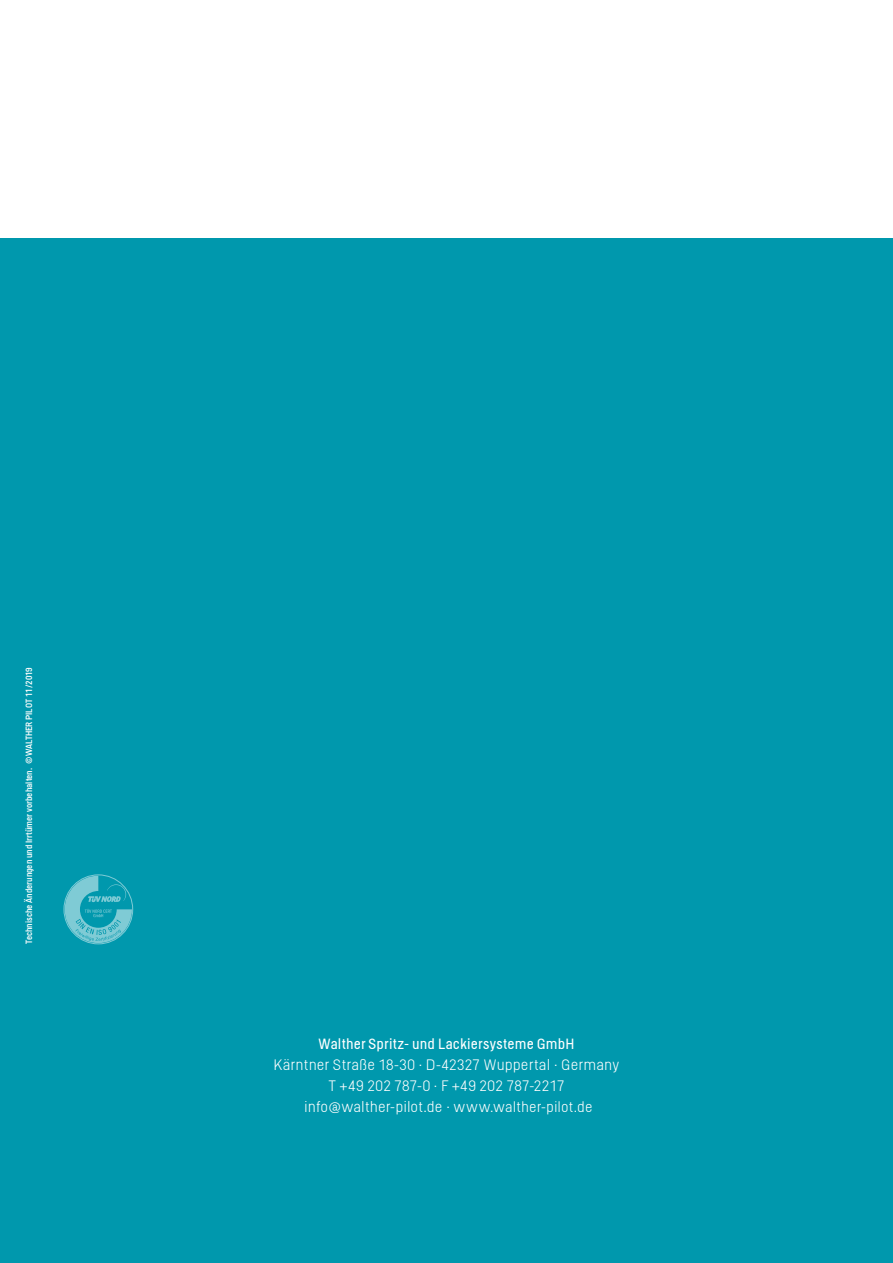
<style>
.page{position:relative;width:893px;height:1263px;background:#fff}
.page>*{position:absolute;margin:0;border:0;box-sizing:border-box;transform-origin:0 0}
.t1{font:300 15px/21px "Helsinki";letter-spacing:.01em;color:#fff;text-align:center}
.t2{font:14.7px "Helsinki";letter-spacing:.01em;color:#fff}
.t3{font:9px "Helsinki";color:#fff}
.s1{font-size:14.7px}
</style>
<div class="page">
<div style="left:0;top:238px;width:893px;height:1025px;background:#0098ad"></div>
<svg style="left:65px;top:876px;width:67px;height:67px"></svg>
<div style="left:64px;top:875px;width:69px;height:69px;border:1px solid #fff;border-radius:50%"></div>
<p class="t3" style="left:24px;top:944px;width:278px;rotate:-90deg">Technische Änderungen und Irrtümer vorbehalten. © WALTHER PILOT 11/2019</p>
<p class="t2" style="left:318px;top:1035px;width:257px">Walther Spritz- und Lackiersysteme GmbH</p>
<p class="t1" style="left:274px;top:1054px;width:347px">Kärntner Straße 18-30 . D-42327 Wuppertal . Germany<br>T +49 202 787-0 . F +49 202 787-2217 info@walther-pilot.de . <span class="s1">www.walther-pilot.de</span></p>
</div>
